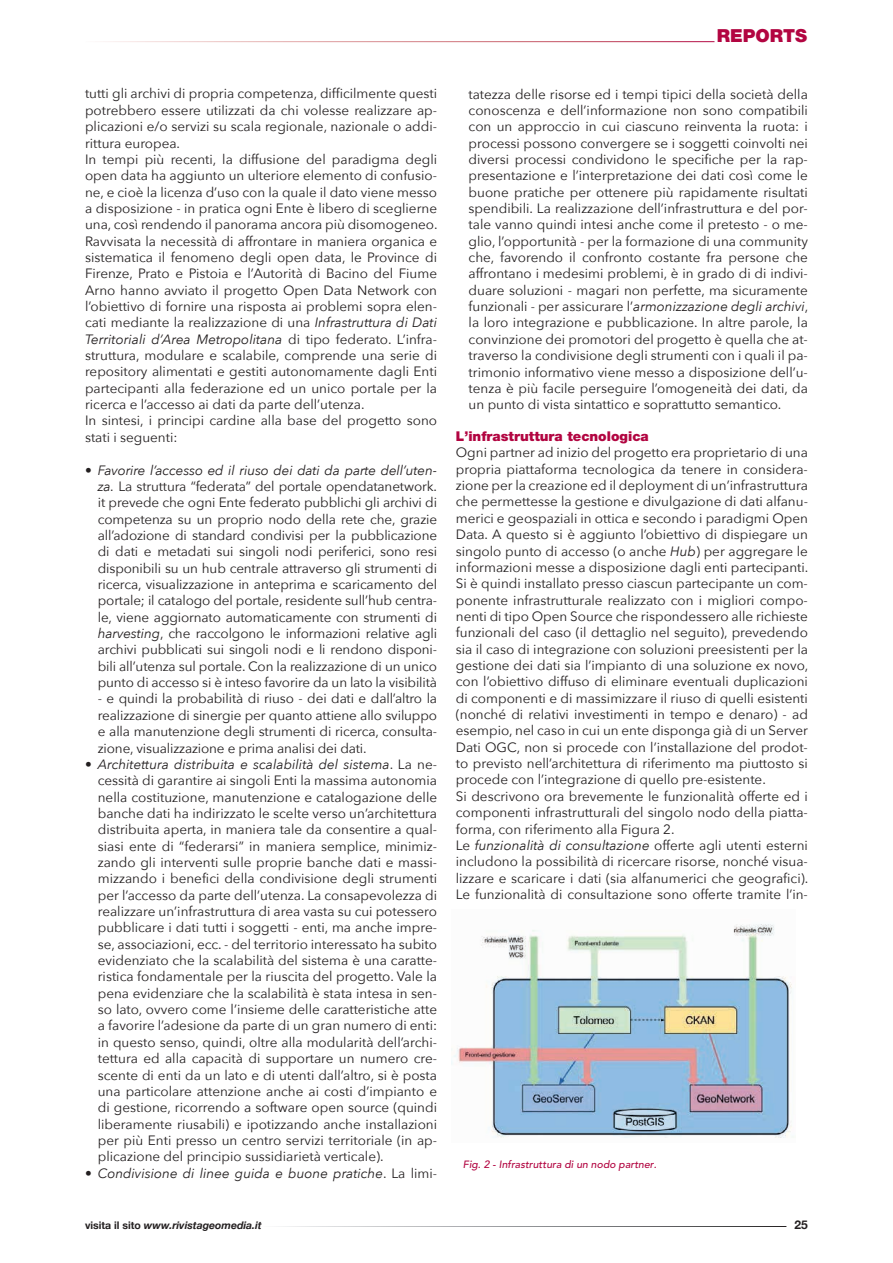
<style>
.page{position:relative;width:893px;height:1263px;background:#fff}
.page>*{position:absolute;margin:0;border:0;box-sizing:border-box;transform-origin:0 0}
.t1{font:900 18px "Helvetica Neue";color:#b20541}
.t2{font:13.5px/16.4px "Avenir Next";color:#231f20;text-align:justify}
.t3{font:italic 13.5px "Avenir Next";color:#231f20}
.t4{font:900 13.5px "Helvetica Neue";color:#b20541}
.t5{font:700 12px "Helvetica Neue";color:#231f20}
.t6{font:italic 500 10.5px "Avenir";color:#b20541}
.t7{font:italic 700 10.5px "Helvetica Neue";color:#231f20}
.s1{font-style:italic}
.s2{font-style:normal}
</style>
<div class="page">
<img style="left:452px;top:924px;width:340px;height:214px">
<p class="t2" style="left:85px;top:85px;width:354px;text-align:left">tutti gli archivi di propria competenza, difficilmente questi potrebbero essere utilizzati da chi volesse realizzare ap&shy;plicazioni e/o servizi su scala regionale, nazionale o addi&shy;rittura europea.<br>In tempi più recenti, la diffusione del paradigma degli open data ha aggiunto un ulteriore elemento di confusio&shy;ne, e cioè la licenza d’uso con la quale il dato viene messo a disposizione - in pratica ogni Ente è libero di sceglierne una, così rendendo il panorama ancora più disomogeneo.<br>Ravvisata la necessità di affrontare in maniera organica e sistematica il fenomeno degli open data, le Province di Firenze, Prato e Pistoia e l’Autorità di Bacino del Fiume Arno hanno avviato il progetto Open Data Network con l’obiettivo di fornire una risposta ai problemi sopra elen&shy;cati mediante la realizzazione di una <span class="s1">Infrastruttura di Dati Territoriali d’Area Metropolitana</span> di tipo federato. L’infra&shy;struttura, modulare e scalabile, comprende una serie di repository alimentati e gestiti autonomamente dagli Enti partecipanti alla federazione ed un unico portale per la ricerca e l’accesso ai dati da parte dell’utenza.<br>In sintesi, i principi cardine alla base del progetto sono stati i seguenti:</p>
<p class="t2" style="left:98px;top:461px;width:341px;text-indent:-13px">• <span class="s1">Favorire l’accesso ed il riuso dei dati da parte dell’uten&shy;za.</span> La struttura “federata” del portale opendatanetwork. it prevede che ogni Ente federato pubblichi gli archivi di competenza su un proprio nodo della rete che, grazie all’adozione di standard condivisi per la pubblicazione di dati e metadati sui singoli nodi periferici, sono resi disponibili su un hub centrale attraverso gli strumenti di ricerca, visualizzazione in anteprima e scaricamento del portale; il catalogo del portale, residente sull’hub centra&shy;le, viene aggiornato automaticamente con strumenti di <span class="s1">harvesting</span>, che raccolgono le informazioni relative agli archivi pubblicati sui singoli nodi e li rendono disponi&shy;bili all’utenza sul portale. Con la realizzazione di un unico punto di accesso si è inteso favorire da un lato la visibilità</p>
<p class="t2" style="left:98px;top:690px;width:341px">- e quindi la probabilità di riuso - dei dati e dall’altro la realizzazione di sinergie per quanto attiene allo sviluppo e alla manutenzione degli strumenti di ricerca, consulta&shy;zione, visualizzazione e prima analisi dei dati.</p>
<p class="t2" style="left:98px;top:755px;width:341px;text-indent:-13px">• <span class="s1">Architettura distribuita e scalabilità del sistema</span>. La ne&shy;cessità di garantire ai singoli Enti la massima autonomia nella costituzione, manutenzione e catalogazione delle banche dati ha indirizzato le scelte verso un’architettura distribuita aperta, in maniera tale da consentire a qual&shy;siasi ente di “federarsi” in maniera semplice, minimiz&shy;zando gli interventi sulle proprie banche dati e massi&shy;mizzando i benefici della condivisione degli strumenti per l’accesso da parte dell’utenza. La consapevolezza di realizzare un’infrastruttura di area vasta su cui potessero pubblicare i dati tutti i soggetti - enti, ma anche impre&shy;se, associazioni, ecc. - del territorio interessato ha subito evidenziato che la scalabilità del sistema è una caratte&shy;ristica fondamentale per la riuscita del progetto. Vale la pena evidenziare che la scalabilità è stata intesa in sen&shy;so lato, ovvero come l’insieme delle caratteristiche atte a favorire l’adesione da parte di un gran numero di enti: in questo senso, quindi, oltre alla modularità dell’archi&shy;tettura ed alla capacità di supportare un numero cre&shy;scente di enti da un lato e di utenti dall’altro, si è posta una particolare attenzione anche ai costi d’impianto e di gestione, ricorrendo a software open source (quindi liberamente riusabili) e ipotizzando anche installazioni per più Enti presso un centro servizi territoriale (in ap&shy;plicazione del principio sussidiarietà verticale).</p>
<p class="t3" style="left:85px;top:1161px;width:354px"><span class="s2">•</span> Condivisione di linee guida e buone pratiche<span class="s2">. La limi-</span></p>
<h1 class="t1" style="left:717px;top:25px;width:92px">REPORTS</h1>
<p class="t2" style="left:469px;top:85px;width:341px">tatezza delle risorse ed i tempi tipici della società della conoscenza e dell’informazione non sono compatibili con un approccio in cui ciascuno reinventa la ruota: i processi possono convergere se i soggetti coinvolti nei diversi processi condividono le specifiche per la rap&shy;presentazione e l’interpretazione dei dati così come le buone pratiche per ottenere più rapidamente risultati spendibili. La realizzazione dell’infrastruttura e del por&shy;tale vanno quindi intesi anche come il pretesto - o me&shy;glio, l’opportunità - per la formazione di una community che, favorendo il confronto costante fra persone che affrontano i medesimi problemi, è in grado di di indivi&shy;duare soluzioni - magari non perfette, ma sicuramente funzionali - per assicurare l’<span class="s1">armonizzazione degli archivi</span>, la loro integrazione e pubblicazione. In altre parole, la convinzione dei promotori del progetto è quella che at&shy;traverso la condivisione degli strumenti con i quali il pa&shy;trimonio informativo viene messo a disposizione dell’u&shy;tenza è più facile perseguire l’omogeneità dei dati, da un punto di vista sintattico e soprattutto semantico.</p>
<p class="t4" style="left:456px;top:428px;width:194px">L’infrastruttura tecnologica</p>
<p class="t2" style="left:456px;top:444px;width:354px;text-align:left">Ogni partner ad inizio del progetto era proprietario di una propria piattaforma tecnologica da tenere in considera&shy;zione per la creazione ed il deployment di un’infrastruttura che permettesse la gestione e divulgazione di dati alfanu&shy;merici e geospaziali in ottica e secondo i paradigmi Open Data. A questo si è aggiunto l’obiettivo di dispiegare un singolo punto di accesso (o anche <span class="s1">Hub</span>) per aggregare le informazioni messe a disposizione dagli enti partecipanti.<br>Si è quindi installato presso ciascun partecipante un com&shy;ponente infrastrutturale realizzato con i migliori compo&shy;nenti di tipo Open Source che rispondessero alle richieste funzionali del caso (il dettaglio nel seguito), prevedendo sia il caso di integrazione con soluzioni preesistenti per la gestione dei dati sia l’impianto di una soluzione ex novo, con l’obiettivo diffuso di eliminare eventuali duplicazioni di componenti e di massimizzare il riuso di quelli esistenti (nonché di relativi investimenti in tempo e denaro) - ad esempio, nel caso in cui un ente disponga già di un Server Dati OGC, non si procede con l’installazione del prodot&shy;to previsto nell’architettura di riferimento ma piuttosto si procede con l’integrazione di quello pre-esistente.<br>Si descrivono ora brevemente le funzionalità offerte ed i componenti infrastrutturali del singolo nodo della piatta&shy;forma, con riferimento alla Figura 2.<br>Le <span class="s1">funzionalità di consultazione</span> offerte agli utenti esterni includono la possibilità di ricercare risorse, nonché visua&shy;lizzare e scaricare i dati (sia alfanumerici che geografici).<br>Le funzionalità di consultazione sono offerte tramite l’in-</p>
<p class="t6" style="left:463px;top:1158px;width:195px">Fig. 2 - Infrastruttura di un nodo partner.</p>
<p class="t7" style="left:85px;top:1217px;width:178px"><span class="s2">visita il sito</span> www.rivistageomedia.it</p>
<p class="t5" style="left:795px;top:1215px;width:15px">25</p>
</div>
